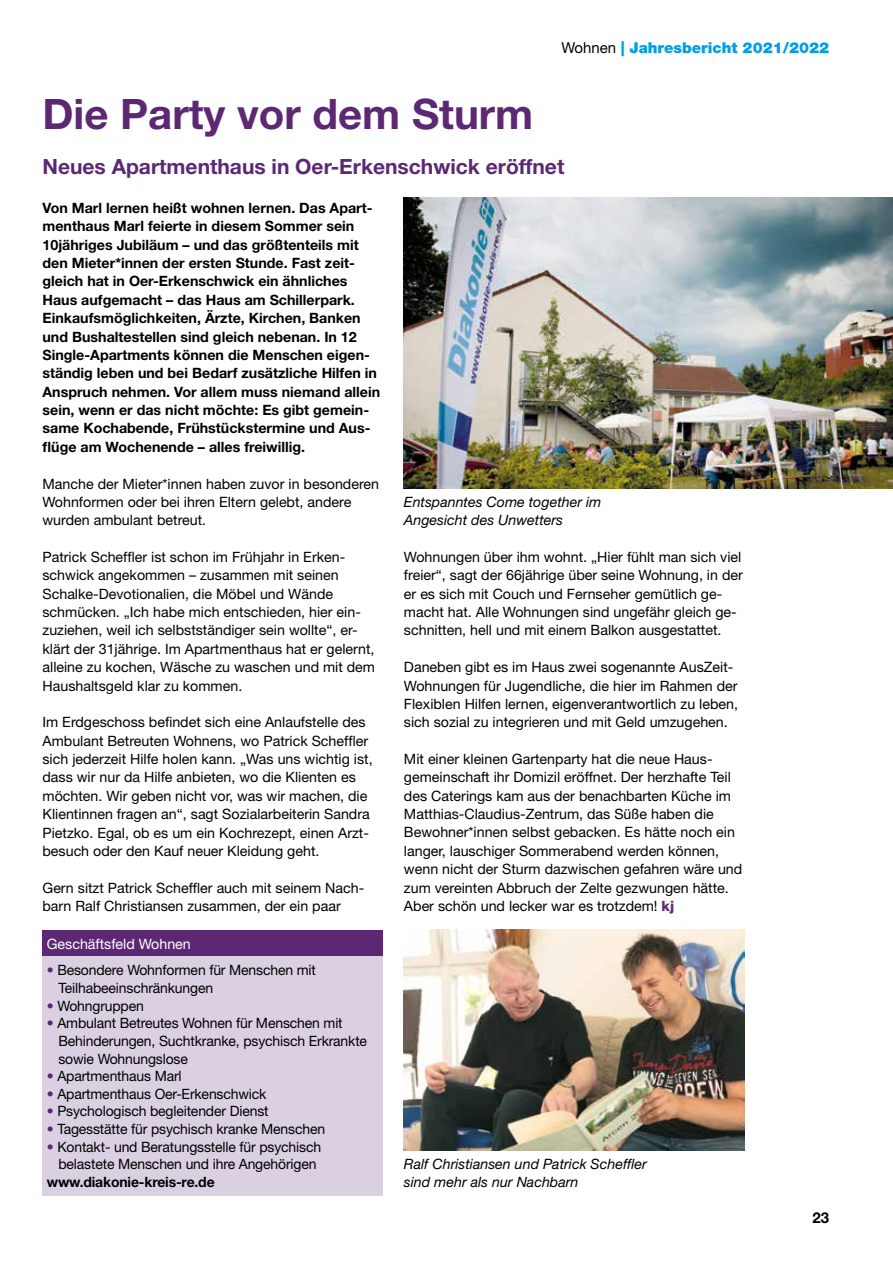
<style>
.page{position:relative;width:893px;height:1263px;background:#fff}
.page>*{position:absolute;margin:0;border:0;box-sizing:border-box;transform-origin:0 0}
.t1{font:700 42px "Helvetica Neue";color:#5c2874}
.t2{font:700 21px "Helvetica Neue";color:#5c2874}
.t3{font:900 15px "Helvetica Neue";color:#009fe3}
.t4{font:700 15px "Helvetica Neue";color:#000}
.t5{font:14.25px/18.3px "Helvetica Neue";color:#000}
.t6{font:700 14.25px/18.3px "Helvetica Neue";color:#000}
.t7{font:italic 14.25px/18.3px "Helvetica Neue";color:#000}
.t8{font:14.25px "Helvetica Neue";color:#fff}
.s1{font-weight:400;color:#000}
.s2{color:#5c2874}
.s3{font-weight:800;color:#5c2874}
</style>
<div class="page">
<img style="left:404px;top:197px;width:489px;height:292px">
<img style="left:404px;top:930px;width:340px;height:220px">
<div style="left:43px;top:930px;width:340px;height:26px;background:#5c2874"></div>
<div style="left:43px;top:956px;width:340px;height:239px;background:#dbd0e2"></div>
<p class="t3" style="left:561px;top:39px;width:269px"><span class="s1">Wohnen</span> | Jahresbericht 2021/2022</p>
<h1 class="t1" style="left:43px;top:88px;width:492px">Die Party vor dem Sturm</h1>
<h2 class="t2" style="left:43px;top:153px;width:523px">Neues Apartmenthaus in Oer-Erkenschwick eröffnet</h2>
<p class="t6" style="left:43px;top:198px;width:339px">Von Marl lernen heißt wohnen lernen. Das Apart&shy;menthaus Marl feierte in diesem Sommer sein 10jähriges Jubiläum – und das größtenteils mit den Mieter*innen der ersten Stunde. Fast zeit&shy;gleich hat in Oer-Erkenschwick ein ähnliches Haus aufgemacht – das Haus am Schillerpark.<br>Einkaufsmöglichkeiten, Ärzte, Kirchen, Banken und Bushaltestellen sind gleich nebenan. In 12<br>Single-Apartments können die Menschen eigen&shy;ständig leben und bei Bedarf zusätzliche Hilfen in Anspruch nehmen. Vor allem muss niemand allein sein, wenn er das nicht möchte: Es gibt gemein&shy;same Kochabende, Frühstückstermine und Aus&shy;flüge am Wochenende – alles freiwillig.</p>
<p class="t5" style="left:43px;top:474px;width:338px">Manche der Mieter*innen haben zuvor in besonderen<br>Wohnformen oder bei ihren Eltern gelebt, andere wurden ambulant betreut.</p>
<p class="t5" style="left:43px;top:548px;width:334px">Patrick Scheffler ist schon im Frühjahr in Erken&shy;schwick angekommen – zusammen mit seinen Schalke-Devotionalien, die Möbel und Wände schmücken. „Ich habe mich entschieden, hier ein&shy;zuziehen, weil ich selbstständiger sein wollte“, er&shy;klärt der 31jährige. Im Apartmenthaus hat er gelernt, alleine zu kochen, Wäsche zu waschen und mit dem Haushaltsgeld klar zu kommen.</p>
<p class="t5" style="left:43px;top:713px;width:332px">Im Erdgeschoss befindet sich eine Anlaufstelle des Ambulant Betreuten Wohnens, wo Patrick Scheffler sich jederzeit Hilfe holen kann. „Was uns wichtig ist, dass wir nur da Hilfe anbieten, wo die Klienten es möchten. Wir geben nicht vor, was wir machen, die Klientinnen fragen an“, sagt Sozialarbeiterin Sandra Pietzko. Egal, ob es um ein Kochrezept, einen Arzt&shy;besuch oder den Kauf neuer Kleidung geht.</p>
<p class="t5" style="left:43px;top:878px;width:323px">Gern sitzt Patrick Scheffler auch mit seinem Nach&shy;barn Ralf Christiansen zusammen, der ein paar</p>
<p class="t8" style="left:47px;top:935px;width:146px">Geschäftsfeld Wohnen</p>
<p class="t5" style="left:58px;top:961px;width:259px;line-height:17.7px;text-indent:-12px"><span class="s2">•</span> Besondere Wohnformen für Menschen mit<br>Teilhabeeinschränkungen</p>
<p class="t5" style="left:47px;top:996px;width:99px"><span class="s2">•</span> Wohngruppen</p>
<p class="t5" style="left:58px;top:1014px;width:310px;line-height:17.7px;text-indent:-12px"><span class="s2">•</span> Ambulant Betreutes Wohnen für Menschen mit<br>Behinderungen, Suchtkranke, psychisch Erkrankte sowie Wohnungslose</p>
<p class="t5" style="left:47px;top:1067px;width:136px"><span class="s2">•</span> Apartmenthaus Marl</p>
<p class="t5" style="left:47px;top:1084px;width:221px"><span class="s2">•</span> Apartmenthaus Oer-Erkenschwick</p>
<p class="t5" style="left:47px;top:1102px;width:223px"><span class="s2">•</span> Psychologisch begleitender Dienst</p>
<p class="t5" style="left:47px;top:1120px;width:280px"><span class="s2">•</span> Tagesstätte für psychisch kranke Menschen</p>
<p class="t5" style="left:47px;top:1138px;width:276px;line-height:17.5px;text-align:center"><span class="s2">•</span> Kontakt- und Beratungsstelle für psychisch belastete Menschen und ihre Angehörigen</p>
<p class="t6" style="left:47px;top:1172px;width:169px">www.diakonie-kreis-re.de</p>
<p class="t7" style="left:404px;top:492px;width:199px">Entspanntes Come together im<br>Angesicht des Unwetters</p>
<p class="t5" style="left:404px;top:547px;width:340px">Wohnungen über ihm wohnt. „Hier fühlt man sich viel freier“, sagt der 66jährige über seine Wohnung, in der er es sich mit Couch und Fernseher gemütlich ge&shy;macht hat. Alle Wohnungen sind ungefähr gleich ge&shy;schnitten, hell und mit einem Balkon ausgestattet.</p>
<p class="t5" style="left:404px;top:658px;width:336px">Daneben gibt es im Haus zwei sogenannte AusZeit-Wohnungen für Jugendliche, die hier im Rahmen der Flexiblen Hilfen lernen, eigenverantwortlich zu leben, sich sozial zu integrieren und mit Geld umzugehen.</p>
<p class="t5" style="left:404px;top:750px;width:340px">Mit einer kleinen Gartenparty hat die neue Haus&shy;gemeinschaft ihr Domizil eröffnet. Der herzhafte Teil des Caterings kam aus der benachbarten Küche im Matthias-Claudius-Zentrum, das Süße haben die Bewohner*innen selbst gebacken. Es hätte noch ein langer, lauschiger Sommerabend werden können, wenn nicht der Sturm dazwischen gefahren wäre und zum vereinten Abbruch der Zelte gezwungen hätte.<br>Aber schön und lecker war es trotzdem! <span class="s3">kj</span></p>
<p class="t7" style="left:404px;top:1154px;width:245px">Ralf Christiansen und Patrick Scheffler sind mehr als nur Nachbarn</p>
<p class="t4" style="left:812px;top:1208px;width:18px">23</p>
</div>
